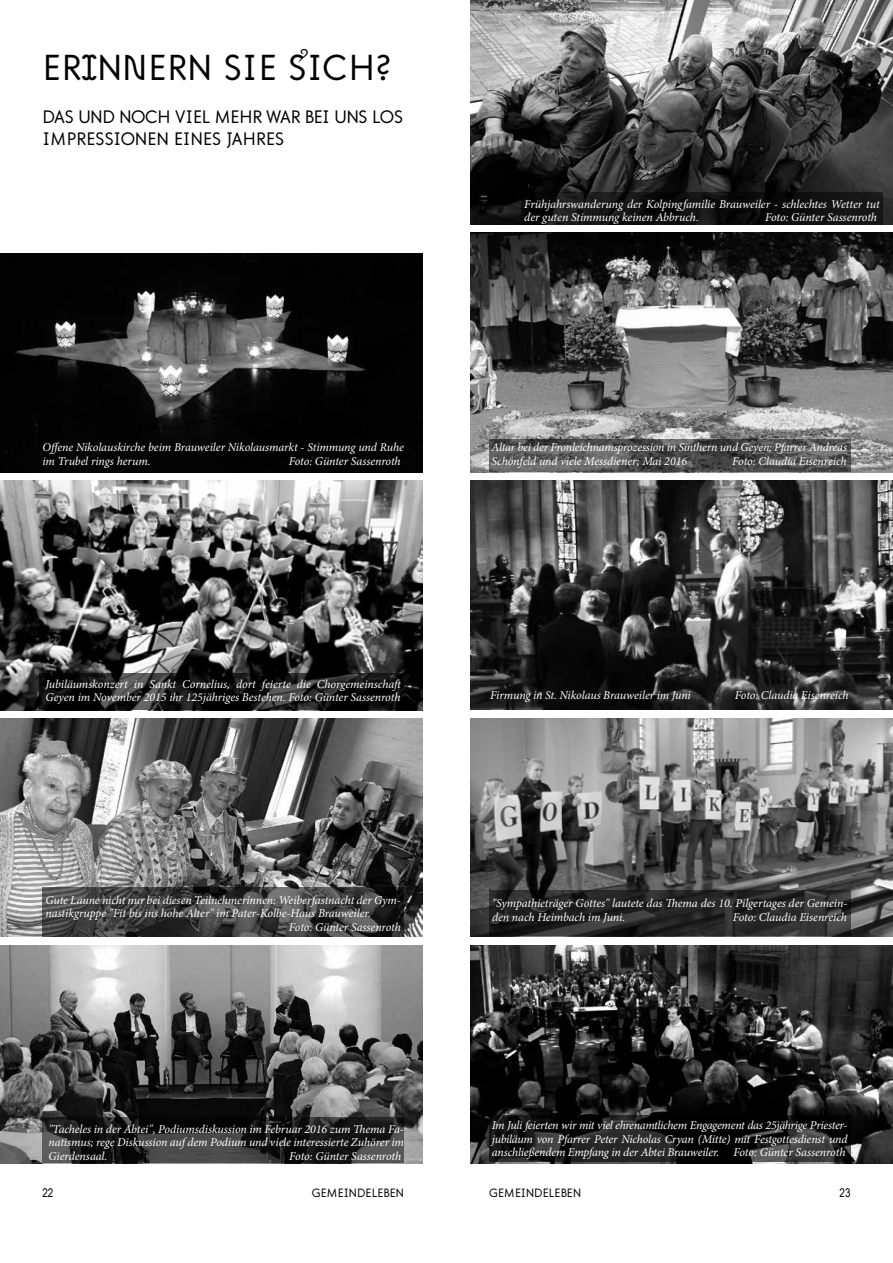
<style>
.page{position:relative;width:893px;height:1263px;background:#fff}
.page>*{position:absolute;margin:0;border:0;box-sizing:border-box;transform-origin:0 0}
.t1{font:36px "Gemeinschaft";letter-spacing:.025em;color:#000}
.t2{font:18px/21.6px "Gemeinschaft";letter-spacing:-.01em;color:#000}
.t3{font:18px "Gemeinschaft";letter-spacing:.01em;color:#000}
.t4{font:italic 12px/13.5px "Minion Pro";letter-spacing:-.01em;color:#fff}
.t5{font:12px "Gemeinschaft";letter-spacing:.01em;color:#000}
.t6{font:12px "Arial Narrow";color:#000}
.s1{font-family:"Gemeinschaft Sonderzeichen"}
</style>
<div class="page">
<img style="left:0;top:253px;width:423px;height:220px">
<img style="left:0;top:719px;width:423px;height:217px">
<svg style="left:43px;top:886px;width:361px;height:50px;background:#404040"></svg>
<img style="left:0;top:945px;width:423px;height:218px">
<svg style="left:43px;top:1117px;width:361px;height:46px;background:#242424"></svg>
<img style="left:470px;top:233px;width:423px;height:240px">
<svg style="left:489px;top:440px;width:361px;height:32px;background:#525252"></svg>
<img style="left:470px;top:480px;width:423px;height:230px">
<img style="left:470px;top:945px;width:423px;height:218px">
<img style="left:470px;top:719px;width:423px;height:217px">
<svg style="left:489px;top:890px;width:361px;height:46px;background:#262626"></svg>
<svg style="left:489px;top:1115px;width:361px;height:46px;background:#171717"></svg>
<img style="left:470px;top:0;width:423px;height:225px">
<svg style="left:521px;top:192px;width:362px;height:33px;background:#0f0f0f"></svg>
<img style="left:0;top:480px;width:423px;height:230px">
<svg style="left:40px;top:673px;width:361px;height:37px;background:#181818"></svg>
<p class="t1" style="left:43px;top:49px;width:350px">ERINNERN SIE SICH<span class="s1">?</span></p>
<p class="t2" style="left:43px;top:106px;width:362px">DAS UND NOCH VIEL M EH R WAR BEI UNS LOS<br>IMP</p>
<p class="t3" style="left:77px;top:129px;width:209px">RESSIONEN EINES JAH RES</p>
<p class="t4" style="left:524px;top:197px;width:357px">Frühjahrswanderung der Kolpingfamilie Brauweiler - schlechtes Wetter tut der guten Stimmung keinen Abbruch.</p>
<p class="t4" style="left:765px;top:211px;width:114px">Foto: Günter Sassenroth</p>
<p class="t4" style="left:43px;top:441px;width:363px">Offene Nikolauskirche beim Brauweiler Nikolausmarkt - Stimmung und Ruhe im Trubel rings herum.</p>
<p class="t4" style="left:289px;top:454px;width:114px">Foto: Günter Sassenroth</p>
<p class="t4" style="left:45px;top:677px;width:359px">Jubiläumskonzert in Sankt Cornelius, dort feierte die Chorgemeinschaft<br>Geyen im November 2015 ihr 125jähriges Bestehen. Foto: Günter Sassenroth</p>
<p class="t4" style="left:45px;top:893px;width:357px">Gute Laune nicht nur bei diesen Teilnehmerinnen: Weiberfastnacht der Gym-</p>
<p class="t4" style="left:45px;top:907px;width:327px">nastikgruppe "Fit bis ins hohe Alter" im Pater-Kolbe-Haus Brauweiler.</p>
<p class="t4" style="left:289px;top:920px;width:114px">Foto: Günter Sassenroth</p>
<p class="t4" style="left:48px;top:1122px;width:357px;text-align:justify">"Tacheles in der Abtei", Podiumsdiskussion im Februar 2016 zum Thema Fa&shy;natismus; rege Diskussion auf dem Podium und viele interessierte Zuhörer im Gierdensaal.</p>
<p class="t4" style="left:289px;top:1149px;width:114px">Foto: Günter Sassenroth</p>
<p class="t4" style="left:492px;top:441px;width:357px">Altar bei der Fronleichnamsprozession in Sinthern und Geyen; Pfarrer Andreas<br>Schönfeld und viele Messdiener; Mai 2016</p>
<p class="t4" style="left:732px;top:454px;width:116px">Foto: Claudia Eisenreich</p>
<p class="t4" style="left:490px;top:688px;width:202px">Firmung in St. Nikolaus Brauweiler im Juni</p>
<p class="t4" style="left:735px;top:688px;width:115px">Foto: Claudia Eisenreich</p>
<p class="t4" style="left:492px;top:897px;width:357px">"Sympathieträger Gottes" lautete das Thema des 10. Pilgertages der Gemein&shy;den nach Heimbach im Juni.</p>
<p class="t4" style="left:733px;top:910px;width:116px">Foto: Claudia Eisenreich</p>
<p class="t4" style="left:492px;top:1119px;width:357px;text-align:justify">Im Juli feierten wir mit viel ehrenamtlichem Engagement das 25jährige Priester&shy;jubiläum von Pfarrer Peter Nicholas Cryan (Mitte) mit Festgottesdienst und anschließendem Empfang in der Abtei Brauweiler. Foto: Günter Sassenroth</p>
<p class="t6" style="left:43px;top:1184px;width:12px">22</p>
<p class="t6" style="left:839px;top:1184px;width:12px">23</p>
<p class="t5" style="left:312px;top:1187px;width:94px">GEM EINDELEBEN</p>
<p class="t5" style="left:489px;top:1187px;width:94px">GEM EINDELEBEN</p>
</div>
